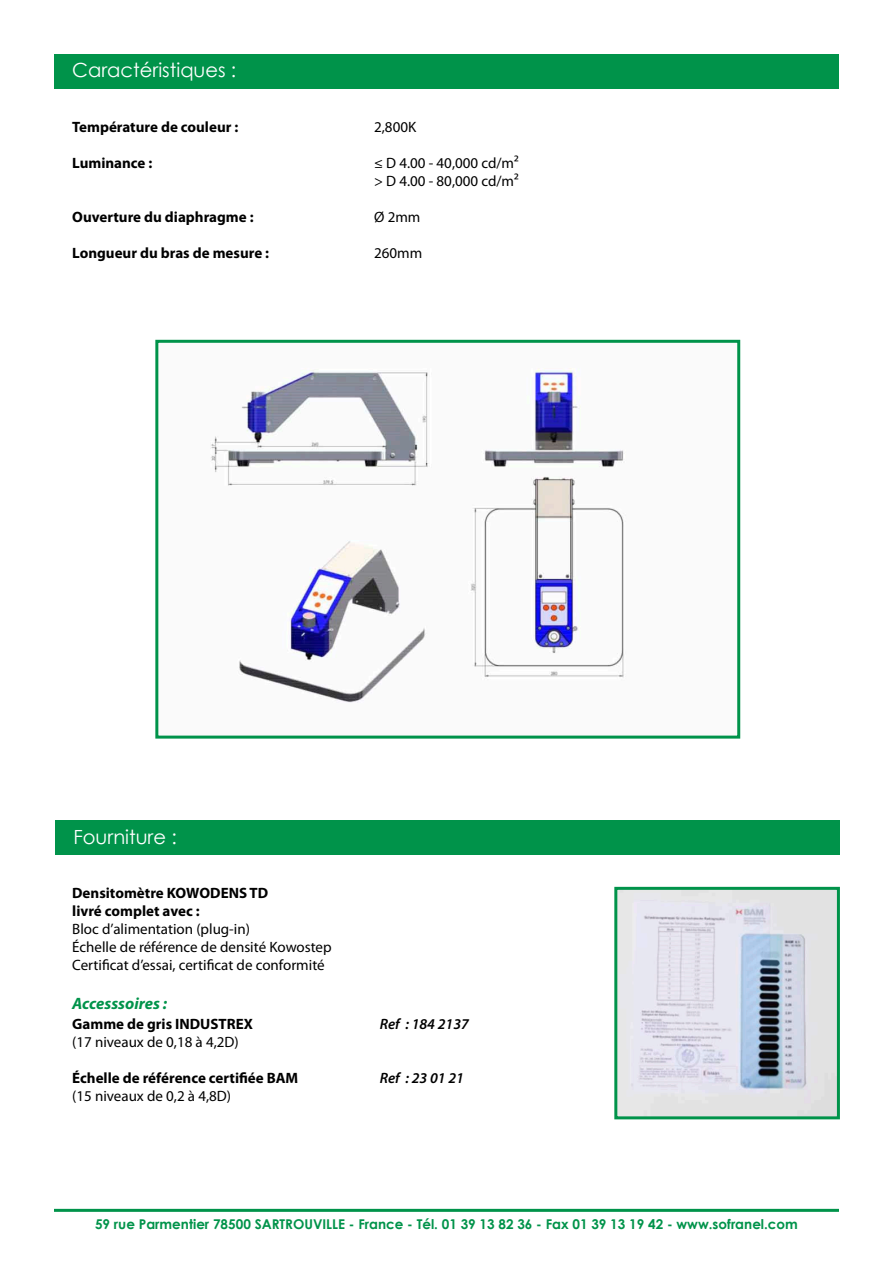
<style>
.page{position:relative;width:893px;height:1263px;background:#fff}
.page>*{position:absolute;margin:0;border:0;box-sizing:border-box;transform-origin:0 0}
.t1{font:19.5px "Century Gothic";color:#fff}
.t2{font:italic 700 16.5px "Myriad Pro";color:#00934a}
.t3{font:15px/18px "Myriad Pro";color:#000}
.t4{font:700 15px/18px "Myriad Pro";color:#000}
.t5{font:italic 600 15px "Myriad Pro";color:#000}
.t6{font:700 13.5px "Century Gothic";color:#00934a}
</style>
<div class="page">
<hr style="left:54px;top:1209px;width:785px;height:3px;background:#00934a">
<div style="left:54px;top:54px;width:785px;height:34px;background:#00934a"></div>
<div style="left:55px;top:821px;width:785px;height:34px;background:#00934a"></div>
<img style="left:210px;top:368px;width:414px;height:335px">
<div style="left:155px;top:340px;width:585px;height:399px;border:3px solid #00934a"></div>
<img style="left:618px;top:891px;width:218px;height:224px">
<div style="left:614px;top:887px;width:226px;height:232px;border:3px solid #00934a"></div>
<h1 class="t1" style="left:72px;top:57px;width:165px">Caractéristiques :</h1>
<p class="t4" style="left:72px;top:117px;width:168px">Température de couleur :</p>
<p class="t4" style="left:72px;top:153px;width:82px">Luminance :</p>
<p class="t4" style="left:72px;top:207px;width:183px">Ouverture du diaphragme :</p>
<p class="t4" style="left:72px;top:243px;width:198px">Longueur du bras de mesure :</p>
<p class="t3" style="left:374px;top:117px;width:44px">2,800K</p>
<p class="t3" style="left:374px;top:153px;width:146px">≤ D 4.00 - 40,000 cd/m² &gt; D 4.00 - 80,000 cd/m²</p>
<p class="t3" style="left:374px;top:207px;width:48px">Ø 2mm</p>
<p class="t3" style="left:374px;top:243px;width:50px">260mm</p>
<h1 class="t1" style="left:73px;top:823px;width:105px">Fourniture :</h1>
<p class="t4" style="left:72px;top:883px;width:198px">Densitomètre KOWODENS TD livré complet avec :</p>
<p class="t3" style="left:72px;top:919px;width:261px">Bloc d’alimentation (plug-in)<br>Échelle de référence de densité Kowostep<br>Certificat d’essai, certificat de conformité</p>
<p class="t2" style="left:72px;top:993px;width:97px">Accesssoires :</p>
<p class="t4" style="left:72px;top:1014px;width:182px">Gamme de gris INDUSTREX</p>
<p class="t3" style="left:72px;top:1033px;width:168px">(17 niveaux de 0,18 à 4,2D)</p>
<p class="t4" style="left:72px;top:1068px;width:228px">Échelle de référence certifiée BAM</p>
<p class="t3" style="left:72px;top:1087px;width:160px">(15 niveaux de 0,2 à 4,8D)</p>
<p class="t5" style="left:380px;top:1014px;width:91px">Ref : 184 2137</p>
<p class="t5" style="left:380px;top:1068px;width:86px">Ref : 23 01 21</p>
<p class="t6" style="left:95px;top:1214px;width:704px">59 rue Parmentier 78500 SARTROUVILLE - France - Tél. 01 39 13 82 36 - Fax 01 39 13 19 42 - www.sofranel.com</p>
</div>
